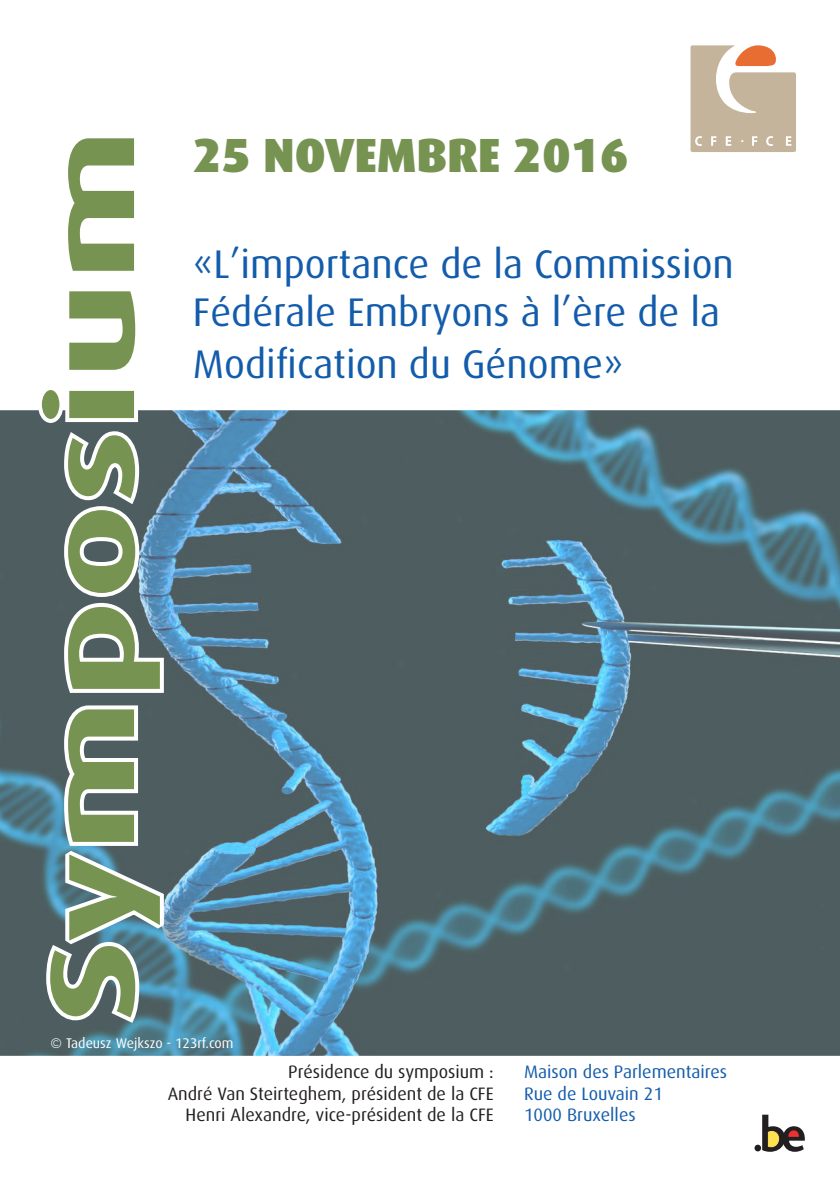
<style>
.page{position:relative;width:840px;height:1191px;background:#fff}
.page>*{position:absolute;margin:0;border:0;box-sizing:border-box;transform-origin:0 0}
.t1{font:700 120px "Dax";color:#769351;scale:1.45 1}
.t2{font:900 48px "Dax";color:#769351}
.t3{font:40px/48px "Dax";color:#135cab}
.t4{font:18px "Dax";color:#231f20}
.t5{font:18px "Dax";color:#135cab}
.t6{font:17.6px "Myriad Pro";color:#fff}
.t7{font:14px "Dax";color:#fff}
</style>
<div class="page">
<img style="left:0;top:410px;width:839px;height:645px">
<div style="left:754px;top:1144px;width:6px;height:7px;background:#231f20;border-radius:50%"></div>
<svg style="left:761px;top:1114px;width:43px;height:37px"></svg>
<svg style="left:34px;top:410px;width:134px;height:618px"></svg>
<svg style="left:690px;top:45px;width:105px;height:107px"></svg>
<p class="t1" style="left:23px;top:1023px;width:618px;rotate:-90deg">Symposium</p>
<p class="t6" style="left:740px;top:125px;width:5px">.</p>
<p class="t2" style="left:193px;top:128px;width:437px">25 NOVEMBRE 2016</p>
<p class="t3" style="left:193px;top:240px;width:542px">«L’importance de la Commission<br>Fédérale Embryons à l’ère de la</p>
<p class="t3" style="left:193px;top:341px;width:432px">Modification du Génome»</p>
<p class="t7" style="left:51px;top:1034px;width:184px">© Tadeusz Wejkszo - 123rf.com</p>
<p class="t4" style="left:288px;top:1061px;width:207px">Présidence du symposium :</p>
<p class="t4" style="left:167px;top:1083px;width:327px">André Van Steirteghem, président de la CFE</p>
<p class="t4" style="left:185px;top:1104px;width:309px">Henri Alexandre, vice-président de la CFE</p>
<p class="t5" style="left:523px;top:1061px;width:204px">Maison des Parlementaires</p>
<p class="t5" style="left:523px;top:1083px;width:140px">Rue de Louvain 21</p>
<p class="t5" style="left:523px;top:1104px;width:113px">1000 Bruxelles</p>
</div>
